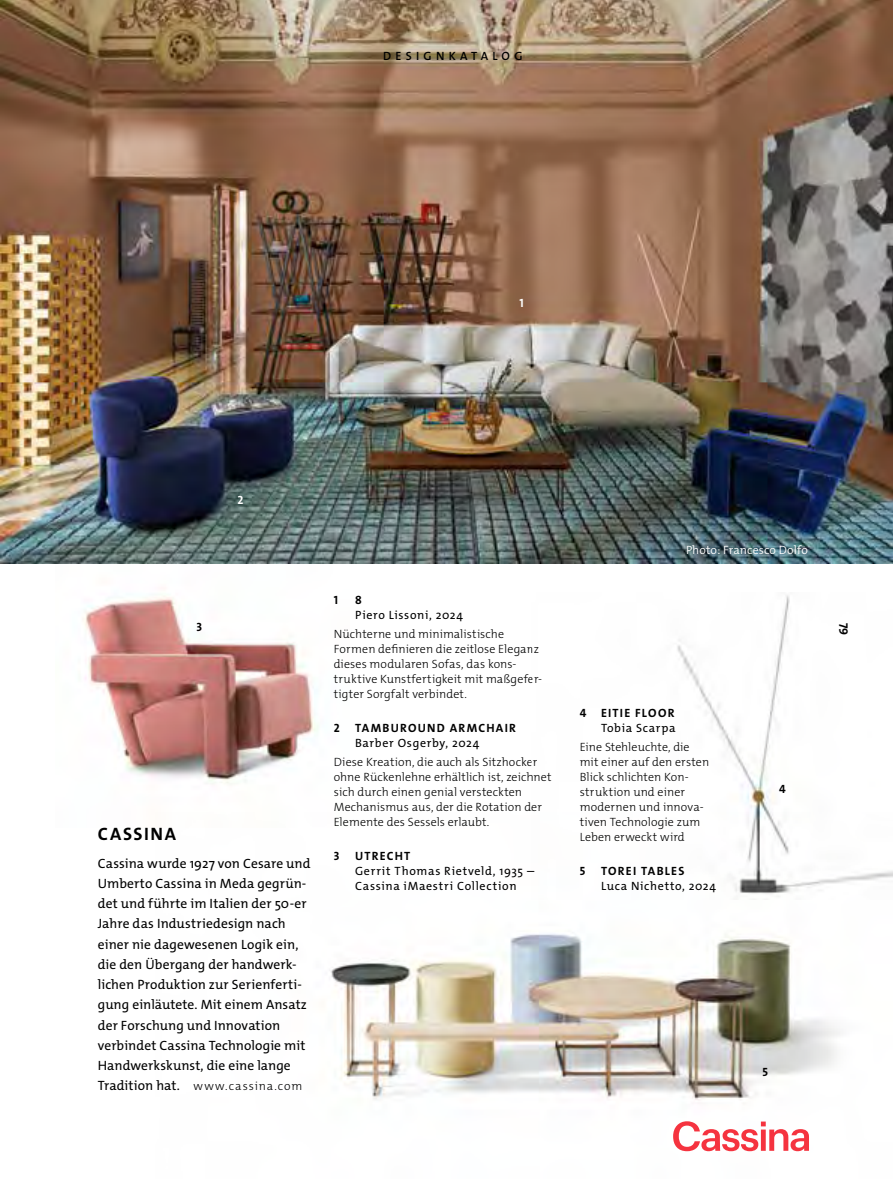
<style>
.page{position:relative;width:893px;height:1191px;background:#fff}
.page>*{position:absolute;margin:0;border:0;box-sizing:border-box;transform-origin:0 0}
.t1{font:700 18px "The Mix Os F";letter-spacing:.09em;color:#000}
.t2{font:13.5px/20.2px "The Mix Os F";letter-spacing:.005em;color:#000}
.t3{font:300 12px/15px "The Mix Os F";letter-spacing:.01em;color:#000}
.t4{font:12px/15px "The Mix Os F";letter-spacing:.055em;color:#000}
.t5{font:700 12px "The Mix Os F";letter-spacing:.1em;color:#000}
.t6{font:300 12px "The Mix Os F";letter-spacing:.08em;color:#000}
.t7{font:300 12px "The Mix Os F";letter-spacing:.01em;color:#fff}
.t8{font:600 12px "The Mix Os F";letter-spacing:.36em;color:#000}
.t9{font:700 12px "The Mix Os F";color:#fff}
.s1{font-weight:400;font-size:13.5px}
</style>
<div class="page">
<img style="left:331px;top:899px;width:509px;height:253px">
<svg style="left:673px;top:1121px;width:136px;height:30px"></svg>
<img style="left:0;top:0;width:893px;height:564px">
<img style="left:55px;top:498px;width:294px;height:286px">
<img style="left:677px;top:595px;width:216px;height:302px">
<p class="t8" style="left:383px;top:48px;width:141px">DESIGNKATALOG</p>
<p class="t9" style="left:520px;top:295px;width:6px">1</p>
<p class="t9" style="left:238px;top:492px;width:7px">2</p>
<p class="t5" style="left:197px;top:619px;width:7px">3</p>
<h1 class="t1" style="left:98px;top:822px;width:79px">CASSINA</h1>
<p class="t2" style="left:98px;top:853px;width:214px">Cassina wurde 1927 von Cesare und<br>Umberto Cassina in Meda gegrün&shy;det und führte im Italien der 50-er<br>Jahre das Industriedesign nach einer nie dagewesenen Logik ein, die den Übergang der handwerk&shy;lichen Produktion zur Serienferti&shy;gung einläutete. Mit einem Ansatz der Forschung und Innovation verbindet Cassina Technologie mit<br>Handwerkskunst, die eine lange</p>
<p class="t6" style="left:98px;top:1078px;width:206px"><span class="s1">Tradition hat.</span> www.cassina.com</p>
<p class="t5" style="left:334px;top:592px;width:6px">1</p>
<p class="t5" style="left:355px;top:592px;width:8px">8</p>
<p class="t4" style="left:355px;top:608px;width:109px">Piero Lissoni, 2024</p>
<p class="t3" style="left:334px;top:626px;width:210px">Nüchterne und minimalistische Formen definieren die zeitlose Eleganz dieses modularen Sofas, das kons&shy;truktive Kunstfertigkeit mit maßgefer&shy;tigter Sorgfalt verbindet.</p>
<p class="t5" style="left:334px;top:720px;width:7px">2</p>
<p class="t5" style="left:355px;top:720px;width:162px">TAMBUROUND ARMCHAIR</p>
<p class="t4" style="left:355px;top:735px;width:126px">Barber Osgerby, 2024</p>
<p class="t3" style="left:334px;top:754px;width:219px">Diese Kreation, die auch als Sitzhocker ohne Rückenlehne erhältlich ist, zeichnet sich durch einen genial versteckten Mechanismus aus, der die Rotation der Elemente des Sessels erlaubt.</p>
<p class="t5" style="left:334px;top:848px;width:7px">3</p>
<p class="t5" style="left:355px;top:848px;width:57px">UTRECHT</p>
<p class="t4" style="left:355px;top:863px;width:180px">Gerrit Thomas Rietveld, 1935 –<br>Cassina iMaestri Collection</p>
<p class="t7" style="left:686px;top:542px;width:123px">Photo: Francesco Dolfo</p>
<p class="t5" style="left:580px;top:705px;width:96px">4 EITIE FLOOR</p>
<p class="t4" style="left:601px;top:720px;width:76px">Tobia Scarpa</p>
<p class="t3" style="left:580px;top:739px;width:131px">Eine Stehleuchte, die mit einer auf den ersten<br>Blick schlichten Kon&shy;struktion und einer modernen und innova&shy;tiven Technologie zum<br>Leben erweckt wird</p>
<p class="t5" style="left:580px;top:863px;width:7px">5</p>
<p class="t5" style="left:601px;top:863px;width:85px">TOREI TABLES</p>
<p class="t4" style="left:601px;top:878px;width:117px">Luca Nichetto, 2024</p>
<p class="t5" style="left:779px;top:781px;width:8px">4</p>
<p class="t5" style="left:763px;top:1064px;width:7px">5</p>
<p class="t5" style="left:853px;top:622px;width:14px;rotate:90deg">79</p>
</div>
